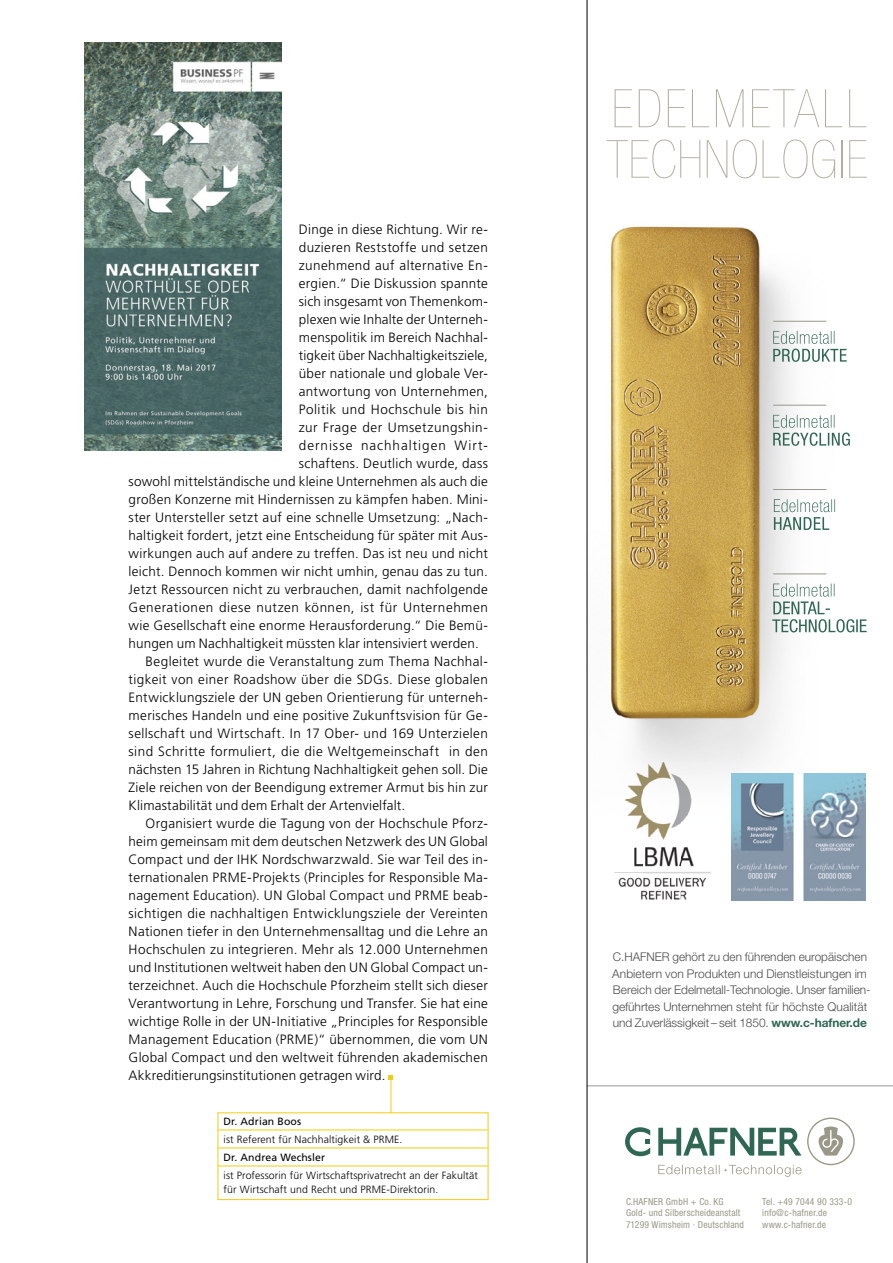
<style>
.page{position:relative;width:893px;height:1263px;background:#fff}
.page>*{position:absolute;margin:0;border:0;box-sizing:border-box;transform-origin:0 0}
.t1{font:200 condensed 53.1px "Helvetica Neue LT Pro";letter-spacing:.045em;color:#b0ae9f}
.t2{font:200 condensed 52.5px "Helvetica Neue LT Pro";letter-spacing:.01em;color:#b0ae9f}
.t3{font:300 13.5px "Frutiger LT";letter-spacing:.02em;color:#000}
.t4{font:300 13.5px "Frutiger LT";letter-spacing:.04em;color:#000}
.t5{font:300 13.5px "Frutiger LT";letter-spacing:.07em;color:#000}
.t6{font:300 12px/16.5px "Helvetica Neue LT Pro";color:#4b4b4a}
.t7{font:300 10.5px/13.5px "Frutiger LT";letter-spacing:.01em;color:#000}
.t8{font:10.5px "Frutiger LT";letter-spacing:.01em;color:#000}
.t9{font:condensed 9.6px/11.6px "Helvetica Neue LT Pro";letter-spacing:.02em;color:#9a9988}
.s1{font-weight:700;color:#2f6753}
</style>
<div class="page">
<svg style="left:389px;top:1076px;width:4px;height:4px"></svg>
<img style="left:85px;top:43px;width:197px;height:407px">
<img style="left:611px;top:226px;width:256px;height:542px">
<img style="left:721px;top:768px;width:145px;height:6px">
<svg style="left:807px;top:1117px;width:48px;height:48px"></svg>
<svg style="left:658px;top:1128px;width:143px;height:27px"></svg>
<svg style="left:625px;top:1127px;width:25px;height:29px"></svg>
<svg style="left:658px;top:1165px;width:143px;height:12px"></svg>
<hr style="left:587px;top:1085px;width:306px;height:1px;background:#9c9b9b">
<img style="left:611px;top:763px;width:110px;height:137px">
<img style="left:731px;top:774px;width:135px;height:127px">
<svg style="left:773px;top:331px;width:74px;height:31px"></svg>
<hr style="left:773px;top:321px;width:53px;height:1px;background:#9a9988">
<svg style="left:773px;top:415px;width:77px;height:31px"></svg>
<hr style="left:773px;top:405px;width:53px;height:1px;background:#9a9988">
<svg style="left:774px;top:499px;width:61px;height:31px"></svg>
<hr style="left:773px;top:489px;width:53px;height:1px;background:#9a9988">
<hr style="left:773px;top:574px;width:53px;height:1px;background:#9a9988">
<svg style="left:772px;top:584px;width:95px;height:48px"></svg>
<hr style="left:587px;top:0;width:1px;height:1263px;background:#000">
<hr style="left:218px;top:1129px;width:270px;height:1px;background:#f2cb13">
<hr style="left:218px;top:1147px;width:270px;height:1px;background:#f2cb13">
<hr style="left:218px;top:1165px;width:270px;height:1px;background:#f2cb13">
<div style="left:218px;top:1112px;width:270px;height:88px;border:1px solid #f2cb13"></div>
<hr style="left:391px;top:1076px;width:1px;height:37px;background:#f2cb13">
<p class="t3" style="left:299px;top:222px;width:191px">Dinge in diese Richtung. Wir re-</p>
<p class="t3" style="left:299px;top:240px;width:191px">duzieren Reststoffe und setzen</p>
<p class="t3" style="left:299px;top:258px;width:191px">zunehmend auf alternative En-</p>
<p class="t3" style="left:299px;top:276px;width:191px">ergien.“ Die Diskussion spannte</p>
<p class="t3" style="left:299px;top:294px;width:191px">sich insgesamt von Themenkom-</p>
<p class="t3" style="left:299px;top:312px;width:191px">plexen wie Inhalte der Unterneh-</p>
<p class="t3" style="left:299px;top:330px;width:191px">menspolitik im Bereich Nachhal-</p>
<p class="t3" style="left:299px;top:348px;width:191px">tigkeit über Nachhaltigkeitsziele,</p>
<p class="t3" style="left:299px;top:366px;width:191px">über nationale und globale Ver-</p>
<p class="t3" style="left:299px;top:384px;width:191px">antwortung von Unternehmen,</p>
<p class="t3" style="left:299px;top:402px;width:191px">Politik und Hochschule bis hin</p>
<p class="t3" style="left:299px;top:420px;width:191px">zur Frage der Umsetzungshin-</p>
<p class="t5" style="left:299px;top:438px;width:191px">dernisse nachhaltigen Wirt-</p>
<p class="t3" style="left:299px;top:456px;width:191px">schaftens. Deutlich wurde, dass</p>
<p class="t3" style="left:129px;top:474px;width:361px">sowohl mittelständische und kleine Unternehmen als auch die</p>
<p class="t3" style="left:129px;top:492px;width:361px">großen Konzerne mit Hindernissen zu kämpfen haben. Mini-</p>
<p class="t3" style="left:129px;top:510px;width:361px">ster Untersteller setzt auf eine schnelle Umsetzung: „Nach-</p>
<p class="t3" style="left:129px;top:528px;width:361px">haltigkeit fordert, jetzt eine Entscheidung für später mit Aus-</p>
<p class="t3" style="left:129px;top:546px;width:361px">wirkungen auch auf andere zu treffen. Das ist neu und nicht</p>
<p class="t3" style="left:129px;top:564px;width:361px">leicht. Dennoch kommen wir nicht umhin, genau das zu tun.</p>
<p class="t3" style="left:129px;top:582px;width:361px">Jetzt Ressourcen nicht zu verbrauchen, damit nachfolgende</p>
<p class="t4" style="left:129px;top:600px;width:361px">Generationen diese nutzen können, ist für Unternehmen</p>
<p class="t3" style="left:129px;top:618px;width:361px">wie Gesellschaft eine enorme Herausforderung.“ Die Bemü-</p>
<p class="t3" style="left:129px;top:636px;width:352px">hungen um Nachhaltigkeit müssten klar intensiviert werden.</p>
<p class="t3" style="left:146px;top:654px;width:344px">Begleitet wurde die Veranstaltung zum Thema Nachhal-</p>
<p class="t3" style="left:129px;top:672px;width:361px">tigkeit von einer Roadshow über die SDGs. Diese globalen</p>
<p class="t3" style="left:129px;top:690px;width:361px">Entwicklungsziele der UN geben Orientierung für unterneh-</p>
<p class="t3" style="left:129px;top:708px;width:361px">merisches Handeln und eine positive Zukunftsvision für Ge-</p>
<p class="t3" style="left:129px;top:726px;width:361px">sellschaft und Wirtschaft. In 17 Ober- und 169 Unterzielen</p>
<p class="t3" style="left:129px;top:744px;width:361px">sind Schritte formuliert, die die Weltgemeinschaft in den</p>
<p class="t3" style="left:129px;top:762px;width:361px">nächsten 15 Jahren in Richtung Nachhaltigkeit gehen soll. Die</p>
<p class="t3" style="left:129px;top:780px;width:361px">Ziele reichen von der Beendigung extremer Armut bis hin zur</p>
<p class="t3" style="left:129px;top:798px;width:278px">Klimastabilität und dem Erhalt der Artenvielfalt.</p>
<p class="t3" style="left:146px;top:816px;width:344px">Organisiert wurde die Tagung von der Hochschule Pforz-</p>
<p class="t3" style="left:129px;top:834px;width:361px">heim gemeinsam mit dem deutschen Netzwerk des UN Global</p>
<p class="t3" style="left:129px;top:852px;width:361px">Compact und der IHK Nordschwarzwald. Sie war Teil des in-</p>
<p class="t3" style="left:129px;top:870px;width:361px">ternationalen PRME-Projekts (Principles for Responsible Ma-</p>
<p class="t3" style="left:129px;top:888px;width:361px">nagement Education). UN Global Compact und PRME beab-</p>
<p class="t3" style="left:129px;top:906px;width:361px">sichtigen die nachhaltigen Entwicklungsziele der Vereinten</p>
<p class="t3" style="left:129px;top:923px;width:361px">Nationen tiefer in den Unternehmensalltag und die Lehre an</p>
<p class="t3" style="left:129px;top:941px;width:361px">Hochschulen zu integrieren. Mehr als 12.000 Unternehmen</p>
<p class="t3" style="left:129px;top:959px;width:361px">und Institutionen weltweit haben den UN Global Compact un-</p>
<p class="t3" style="left:129px;top:977px;width:361px">terzeichnet. Auch die Hochschule Pforzheim stellt sich dieser</p>
<p class="t3" style="left:129px;top:995px;width:361px">Verantwortung in Lehre, Forschung und Transfer. Sie hat eine</p>
<p class="t3" style="left:129px;top:1013px;width:361px">wichtige Rolle in der UN-Initiative „Principles for Responsible</p>
<p class="t3" style="left:129px;top:1031px;width:361px">Management Education (PRME)“ übernommen, die vom UN</p>
<p class="t3" style="left:129px;top:1049px;width:361px">Global Compact und den weltweit führenden akademischen</p>
<p class="t3" style="left:129px;top:1067px;width:258px">Akkreditierungsinstitutionen getragen wird.</p>
<p class="t8" style="left:224px;top:1115px;width:79px">Dr. Adrian Boos</p>
<p class="t7" style="left:224px;top:1133px;width:180px">ist Referent für Nachhaltigkeit &amp; PRME.</p>
<p class="t8" style="left:224px;top:1151px;width:103px">Dr. Andrea Wechsler</p>
<p class="t7" style="left:224px;top:1169px;width:256px">ist Professorin für Wirtschaftsprivatrecht an der Fakultät für Wirtschaft und Recht und PRME-Direktorin.</p>
<h1 class="t1" style="left:611px;top:78px;width:258px">EDELMETALL</h1>
<h2 class="t2" style="left:606px;top:129px;width:263px">TECHNOLOGIE</h2>
<p class="t6" style="left:612px;top:948px;width:260px">C.HAFNER gehört zu den führenden europäischen Anbietern von Produkten und Dienstleistungen im Bereich der Edelmetall-Techno logie. Unser familien&shy;geführtes Unternehmen steht für höchste Qualität und Zuverlässigkeit – seit 1850. <span class="s1">www.c-hafner.de</span></p>
<p class="t9" style="left:626px;top:1195px;width:119px">C.HAFNER GmbH + Co. KG<br>Gold- und Silberscheideanstalt<br>71299 Wimsheim · Deutschland</p>
<p class="t9" style="left:762px;top:1195px;width:91px">Tel. +49 7044 90 333-0 info@c-hafner.de www.c-hafner.de</p>
</div>
